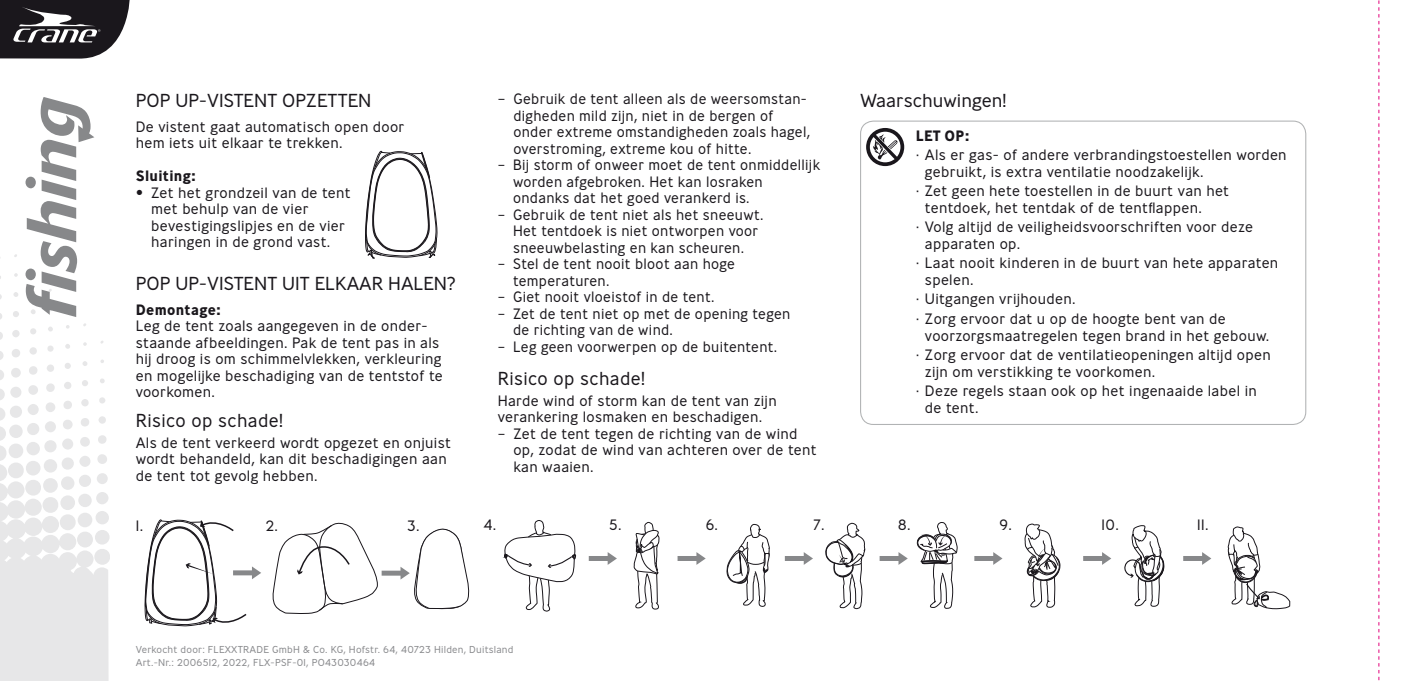
<style>
.page{position:relative;width:1404px;height:681px;background:#fff}
.page>*{position:absolute;margin:0;border:0;box-sizing:border-box;transform-origin:0 0}
.t1{font:300 18.75px "Ministry";color:#1a171c}
.t2{font:300 18.75px "Ministry";letter-spacing:.02em;color:#1a171c}
.t3{font:300 15px/16.5px "Ministry";letter-spacing:.02em;color:#1a171c}
.t4{font:300 15px/16.5px "Ministry";letter-spacing:.02em;color:#1a171c;scale:.96 1}
.t5{font:700 15px "Ministry";letter-spacing:.02em;color:#1a171c}
.t6{font:300 10.05px/12.6px "Ministry";letter-spacing:.02em;color:#898a8d}
</style>
<div class="page">
<svg style="left:0;top:254px;width:109px;height:426px;fill:#e7e7e8"></svg>
<svg style="left:26px;top:97px;width:68px;height:220px"></svg>
<svg style="left:0;top:0;width:130px;height:59px"></svg>
<svg style="left:1378px;top:0;width:1px;height:680px"></svg>
<svg style="left:145px;top:519px;width:116px;height:108px"></svg>
<svg style="left:272px;top:522px;width:197px;height:91px"></svg>
<svg style="left:504px;top:520px;width:72px;height:91px"></svg>
<svg style="left:633px;top:522px;width:26px;height:87px"></svg>
<svg style="left:726px;top:524px;width:43px;height:82px"></svg>
<svg style="left:825px;top:522px;width:39px;height:86px"></svg>
<svg style="left:917px;top:522px;width:40px;height:86px"></svg>
<svg style="left:1024px;top:523px;width:35px;height:85px"></svg>
<svg style="left:1124px;top:525px;width:40px;height:81px"></svg>
<svg style="left:1227px;top:526px;width:62px;height:84px"></svg>
<svg style="left:588px;top:552px;width:29px;height:12px"></svg>
<svg style="left:677px;top:552px;width:28px;height:12px"></svg>
<svg style="left:784px;top:552px;width:29px;height:12px"></svg>
<svg style="left:879px;top:552px;width:28px;height:12px"></svg>
<svg style="left:974px;top:552px;width:28px;height:12px"></svg>
<svg style="left:1083px;top:552px;width:28px;height:12px"></svg>
<svg style="left:1183px;top:552px;width:28px;height:12px"></svg>
<div style="left:860px;top:120px;width:446px;height:305px;border:1px solid #b1b3b4;border-radius:13px"></div>
<svg style="left:866px;top:128px;width:38px;height:38px"></svg>
<svg style="left:365px;top:150px;width:72px;height:108px"></svg>
<p class="t1" style="left:136px;top:88px;width:237px">POP UP-VISTENT OPZETTEN</p>
<p class="t3" style="left:136px;top:118px;width:270px">De vistent gaat automatisch open door hem iets uit elkaar te trekken.</p>
<p class="t5" style="left:136px;top:166px;width:62px">Sluiting:</p>
<p class="t3" style="left:151px;top:184px;width:201px;text-indent:-16px">• Zet het grondzeil van de tent met behulp van de vier bevestigingslipjes en de vier haringen in de grond vast.</p>
<p class="t1" style="left:136px;top:271px;width:321px">POP UP-VISTENT UIT ELKAAR HALEN?</p>
<p class="t5" style="left:136px;top:300px;width:87px">Demontage:</p>
<p class="t3" style="left:136px;top:317px;width:308px">Leg de tent zoals aangegeven in de onder&shy;staande afbeeldingen. Pak de tent pas in als hij droog is om schimmelvlekken, verkleuring en mogelijke beschadiging van de tentstof te voorkomen.</p>
<p class="t2" style="left:136px;top:408px;width:149px">Risico op schade!</p>
<p class="t3" style="left:136px;top:433px;width:317px">Als de tent verkeerd wordt opgezet en onjuist wordt behandeld, kan dit beschadigingen aan de tent tot gevolg hebben.</p>
<p class="t3" style="left:513px;top:90px;width:298px;text-indent:-16px">– Gebruik de tent alleen als de weersomstan&shy;digheden mild zijn, niet in de bergen of onder extreme omstandigheden zoals hagel, overstroming, extreme kou of hitte.</p>
<p class="t4" style="left:513px;top:156px;width:321px;text-indent:-15px">– Bij storm of onweer moet de tent onmiddellijk worden afgebroken. Het kan losraken ondanks dat het goed verankerd is.</p>
<p class="t4" style="left:513px;top:206px;width:262px;text-indent:-15px">– Gebruik de tent niet als het sneeuwt.<br>Het tentdoek is niet ontworpen voor sneeuwbelasting en kan scheuren.</p>
<p class="t4" style="left:513px;top:255px;width:233px;text-indent:-15px">– Stel de tent nooit bloot aan hoge temperaturen.</p>
<p class="t4" style="left:497px;top:288px;width:227px">– Giet nooit vloeistof in de tent.</p>
<p class="t4" style="left:513px;top:305px;width:290px;text-indent:-15px">– Zet de tent niet op met de opening tegen de richting van de wind.</p>
<p class="t4" style="left:497px;top:338px;width:293px">– Leg geen voorwerpen op de buitentent.</p>
<p class="t2" style="left:497px;top:366px;width:149px">Risico op schade!</p>
<p class="t3" style="left:497px;top:391px;width:280px">Harde wind of storm kan de tent van zijn verankering losmaken en beschadigen.</p>
<p class="t3" style="left:513px;top:424px;width:305px;text-indent:-16px">– Zet de tent tegen de richting van de wind op, zodat de wind van achteren over de tent kan waaien.</p>
<p class="t1" style="left:860px;top:88px;width:148px">Waarschuwingen!</p>
<p class="t5" style="left:915px;top:126px;width:55px">LET OP:</p>
<p class="t3" style="left:924px;top:146px;width:363px;text-indent:-9px">· Als er gas- of andere verbrandingstoestellen worden gebruikt, is extra ventilatie noodzakelijk.</p>
<p class="t3" style="left:924px;top:182px;width:306px;text-indent:-9px">· Zet geen hete toestellen in de buurt van het tentdoek, het tentdak of de tentflappen.</p>
<p class="t3" style="left:924px;top:218px;width:330px;text-indent:-9px">· Volg altijd de veiligheidsvoorschriften voor deze apparaten op.</p>
<p class="t3" style="left:924px;top:254px;width:355px;text-indent:-9px">· Laat nooit kinderen in de buurt van hete apparaten spelen.</p>
<p class="t3" style="left:915px;top:289px;width:311px;line-height:19.5px">· Uitgangen vrijhouden.<br>· Zorg ervoor dat u op de hoogte bent van de</p>
<p class="t3" style="left:915px;top:325px;width:356px;line-height:19.5px;text-align:center">voorzorgsmaatregelen tegen brand in het gebouw.<br>· Zorg ervoor dat de ventilatieopeningen altijd open</p>
<p class="t3" style="left:915px;top:361px;width:342px;line-height:19.5px;text-indent:9px">zijn om verstikking te voorkomen.<br>· Deze regels staan ook op het ingenaaide label in</p>
<p class="t3" style="left:924px;top:399px;width:55px">de tent.</p>
<p class="t3" style="left:136px;top:517px;width:9px">1.</p>
<p class="t3" style="left:266px;top:517px;width:14px">2.</p>
<p class="t3" style="left:407px;top:517px;width:14px">3.</p>
<p class="t3" style="left:483px;top:516px;width:14px">4.</p>
<p class="t3" style="left:609px;top:516px;width:14px">5.</p>
<p class="t3" style="left:705px;top:516px;width:14px">6.</p>
<p class="t3" style="left:813px;top:516px;width:13px">7.</p>
<p class="t3" style="left:897px;top:516px;width:15px">8.</p>
<p class="t3" style="left:999px;top:516px;width:14px">9.</p>
<p class="t3" style="left:1101px;top:516px;width:19px">10.</p>
<p class="t3" style="left:1197px;top:516px;width:13px">11.</p>
<p class="t6" style="left:136px;top:643px;width:379px">Verkocht door: FLEXXTRADE GmbH &amp; Co. KG, Hofstr. 64, 40723 Hilden, Duitsland<br>Art.-Nr.: 2006512, 2022, FLX-PSF-01, PO43030464</p>
</div>
